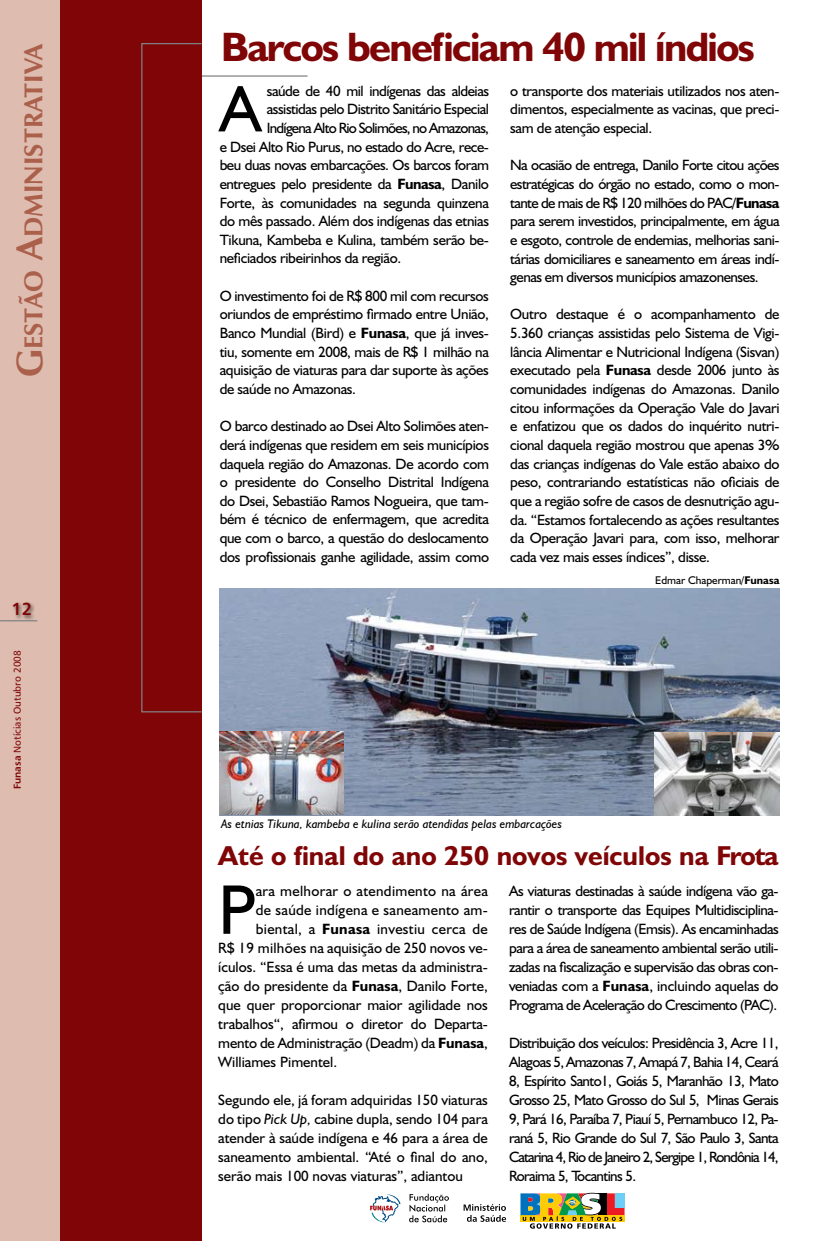
<style>
.page{position:relative;width:815px;height:1241px;background:#fff}
.page>*{position:absolute;margin:0;border:0;box-sizing:border-box;transform-origin:0 0}
.t1{font:70.62px "Humanist 521 BT";color:#000}
.t2{font:66.25px "Humanist 521 BT";color:#000}
.t3{font:700 41.25px "Humanist 521 BT";letter-spacing:-.04em;color:#7f0506}
.t4{font:700 27.5px "Humanist 521 BT";color:#7f0506}
.t5{font:700 26.25px "Zapf Humanist 601 BT";color:#ab604b}
.t6{font:17.5px "Humanist 777 BT Bold B";color:#7f0506}
.t7{font:15px/18.6px "Humanist 521 BT";letter-spacing:-.02em;color:#000;text-align:justify}
.t8{font:15px "Humanist 521 BT";color:#000}
.t9{font:15px "Humanist 521 BT";letter-spacing:.02em;color:#000}
.t10{font:15px "Humanist 521 BT";letter-spacing:-.05em;color:#000}
.t11{font:italic 12.5px "Humanist 521 BT";color:#000}
.t12{font:11.25px "Humanist 521 BT";color:#000}
.t13{font:10px "Humanist 777 BT Roman B";color:#7f0506}
.s1{font-size:37.5px}
.s2{font-family:"Humanist 777 BT Bold B"}
.s3{font-weight:700}
.s4{font-style:italic}
</style>
<div class="page">
<div style="left:0;top:0;width:59px;height:1240px;background:#debdb0"></div>
<hr style="left:198px;top:75px;width:110px;height:2px;background:#808285">
<div style="left:60px;top:0;width:142px;height:1240px;background:#7f0506"></div>
<div style="left:141px;top:43px;width:61px;height:669px;border:1px solid #808285"></div>
<svg style="left:531px;top:1228px;width:85px;height:1px"></svg>
<svg style="left:520px;top:1192px;width:105px;height:36px"></svg>
<svg style="left:370px;top:1194px;width:30px;height:28px"></svg>
<svg style="left:464px;top:1204px;width:42px;height:17px"></svg>
<svg style="left:409px;top:1193px;width:40px;height:29px"></svg>
<div style="left:10px;top:600px;width:26px;height:20px;background:#000;opacity:.6"></div>
<hr style="left:0;top:620px;width:37px;height:1px;background:#808285">
<img style="left:220px;top:588px;width:559px;height:227px">
<img style="left:220px;top:731px;width:124px;height:82px">
<img style="left:655px;top:732px;width:125px;height:83px">
<h3 class="t5" style="left:17px;top:377px;width:336px;rotate:-90deg"><span class="s1">G</span>estão <span class="s1">A</span>dministrativa</h3>
<p class="t6" style="left:12px;top:598px;width:22px">12</p>
<p class="t13" style="left:11px;top:788px;width:140px;rotate:-90deg"><span class="s2">Funasa</span> Notícias Outubro 2008</p>
<h3 class="t3" style="left:221px;top:21px;width:535px">Barcos beneficiam 40 mil índios</h3>
<p class="t7" style="left:267px;top:81px;width:224px">saúde de 40 mil indígenas das aldeias</p>
<p class="t7" style="left:267px;top:100px;width:224px">assistidas pelo Distrito Sanitário Especial</p>
<p class="t10" style="left:267px;top:119px;width:224px">Indígena Alto Rio Solimões, no Amazonas,</p>
<p class="t7" style="left:220px;top:137px;width:271px">e Dsei Alto Rio Purus, no estado do Acre, rece-</p>
<p class="t7" style="left:220px;top:155px;width:271px">beu duas novas embarcações. Os barcos foram</p>
<p class="t7" style="left:220px;top:174px;width:271px">entregues pelo presidente da <span class="s3">Funasa</span>, Danilo</p>
<p class="t7" style="left:220px;top:193px;width:271px">Forte, às comunidades na segunda quinzena</p>
<p class="t7" style="left:220px;top:211px;width:271px">do mês passado. Além dos indígenas das etnias</p>
<p class="t7" style="left:220px;top:230px;width:271px">Tikuna, Kambeba e Kulina, também serão be-</p>
<p class="t7" style="left:220px;top:249px;width:183px">neficiados ribeirinhos da região.</p>
<p class="t7" style="left:220px;top:286px;width:271px">O investimento foi de R$ 800 mil com recursos oriundos de empréstimo firmado entre União, Banco Mundial (Bird) e <span class="s3">Funasa</span>, que já inves&shy;tiu, somente em 2008, mais de R$ 1 milhão na aquisição de viaturas para dar suporte às ações de saúde no Amazonas.</p>
<p class="t7" style="left:220px;top:416px;width:271px">O barco destinado ao Dsei Alto Solimões aten&shy;derá indígenas que residem em seis municípios daquela região do Amazonas. De acordo com o presidente do Conselho Distrital Indígena do Dsei, Sebastião Ramos Nogueira, que tam&shy;bém é técnico de enfermagem, que acredita que com o barco, a questão do deslocamento dos profissionais ganhe agilidade, assim como</p>
<h2 class="t2" style="left:220px;top:68px;width:43px">A</h2>
<p class="t7" style="left:510px;top:81px;width:271px">o transporte dos materiais utilizados nos aten&shy;dimentos, especialmente as vacinas, que preci&shy;sam de atenção especial.</p>
<p class="t7" style="left:510px;top:156px;width:271px">Na ocasião de entrega, Danilo Forte citou ações estratégicas do órgão no estado, como o mon&shy;tante de mais de R$ 120 milhões do PAC/<span class="s3">Funasa </span>para serem investidos, principalmente, em água e esgoto, controle de endemias, melhorias sani&shy;tárias domiciliares e saneamento em áreas indí&shy;genas em diversos municípios amazonenses.</p>
<p class="t7" style="left:510px;top:305px;width:271px">Outro destaque é o acompanhamento de 5.360 crianças assistidas pelo Sistema de Vigi&shy;lância Alimentar e Nutricional Indígena (Sisvan) executado pela <span class="s3">Funasa</span> desde 2006 junto às comunidades indígenas do Amazonas. Danilo citou informações da Operação Vale do Javari e enfatizou que os dados do inquérito nutri&shy;cional daquela região mostrou que apenas 3% das crianças indígenas do Vale estão abaixo do peso, contrariando estatísticas não oficiais de que a região sofre de casos de desnutrição agu&shy;da. “Estamos fortalecendo as ações resultantes da Operação Javari para, com isso, melhorar cada vez mais esses índices”, disse.</p>
<p class="t12" style="left:655px;top:573px;width:126px">Edmar Chaperman/<span class="s3">Funasa</span></p>
<p class="t11" style="left:221px;top:816px;width:343px">As etnias Tikuna, kambeba e kulina serão atendidas pelas embarcações</p>
<h3 class="t4" style="left:218px;top:838px;width:562px">Até o final do ano 250 novos veículos na Frota</h3>
<h1 class="t1" style="left:218px;top:866px;width:40px">P</h1>
<p class="t9" style="left:256px;top:881px;width:234px">ara melhorar o atendimento na área</p>
<p class="t9" style="left:256px;top:900px;width:233px">de saúde indígena e saneamento am-</p>
<p class="t9" style="left:256px;top:919px;width:233px">biental, a <span class="s3">Funasa</span> investiu cerca de</p>
<p class="t8" style="left:218px;top:938px;width:271px">R$ 19 milhões na aquisição de 250 novos ve-</p>
<p class="t8" style="left:218px;top:957px;width:271px">ículos. “Essa é uma das metas da administra-</p>
<p class="t8" style="left:218px;top:976px;width:271px">ção do presidente da <span class="s3">Funasa</span>, Danilo Forte,</p>
<p class="t8" style="left:218px;top:995px;width:271px">que quer proporcionar maior agilidade nos</p>
<p class="t7" style="left:218px;top:1013px;width:271px">trabalhos“, afirmou o diretor do Departa-</p>
<p class="t7" style="left:218px;top:1032px;width:271px">mento de Administração (Deadm) da <span class="s3">Funasa</span>,</p>
<p class="t8" style="left:218px;top:1052px;width:120px">Williames Pimentel.</p>
<p class="t7" style="left:218px;top:1089px;width:271px;line-height:19px">Segundo ele, já foram adquiridas 150 viaturas do tipo <span class="s4">Pick Up,</span> cabine dupla, sendo 104 para atender à saúde indígena e 46 para a área de saneamento ambiental. “Até o final do ano, serão mais 100 novas viaturas”, adiantou</p>
<p class="t7" style="left:509px;top:880px;width:271px;line-height:19px">As viaturas destinadas à saúde indígena vão ga&shy;rantir o transporte das Equipes Multidisciplina&shy;res de Saúde Indígena (Emsis). As encaminhadas para a área de saneamento ambiental serão utili&shy;zadas na fiscalização e supervisão das obras con&shy;veniadas com a <span class="s3">Funasa</span>, incluindo aquelas do Programa de Aceleração do Crescimento (PAC).</p>
<p class="t7" style="left:509px;top:1032px;width:271px;line-height:19px">Distribuição dos veículos: Presidência 3, Acre 11, Alagoas 5, Amazonas 7, Amapá 7, Bahia 14, Ceará 8, Espírito Santo1, Goiás 5, Maranhão 13, Mato Grosso 25, Mato Grosso do Sul 5, Minas Gerais 9, Pará 16, Paraíba 7, Piauí 5, Pernambuco 12, Pa&shy;raná 5, Rio Grande do Sul 7, São Paulo 3, Santa Catarina 4, Rio de Janeiro 2, Sergipe 1, Rondônia 14, Roraima 5, Tocantins 5.</p>
</div>
